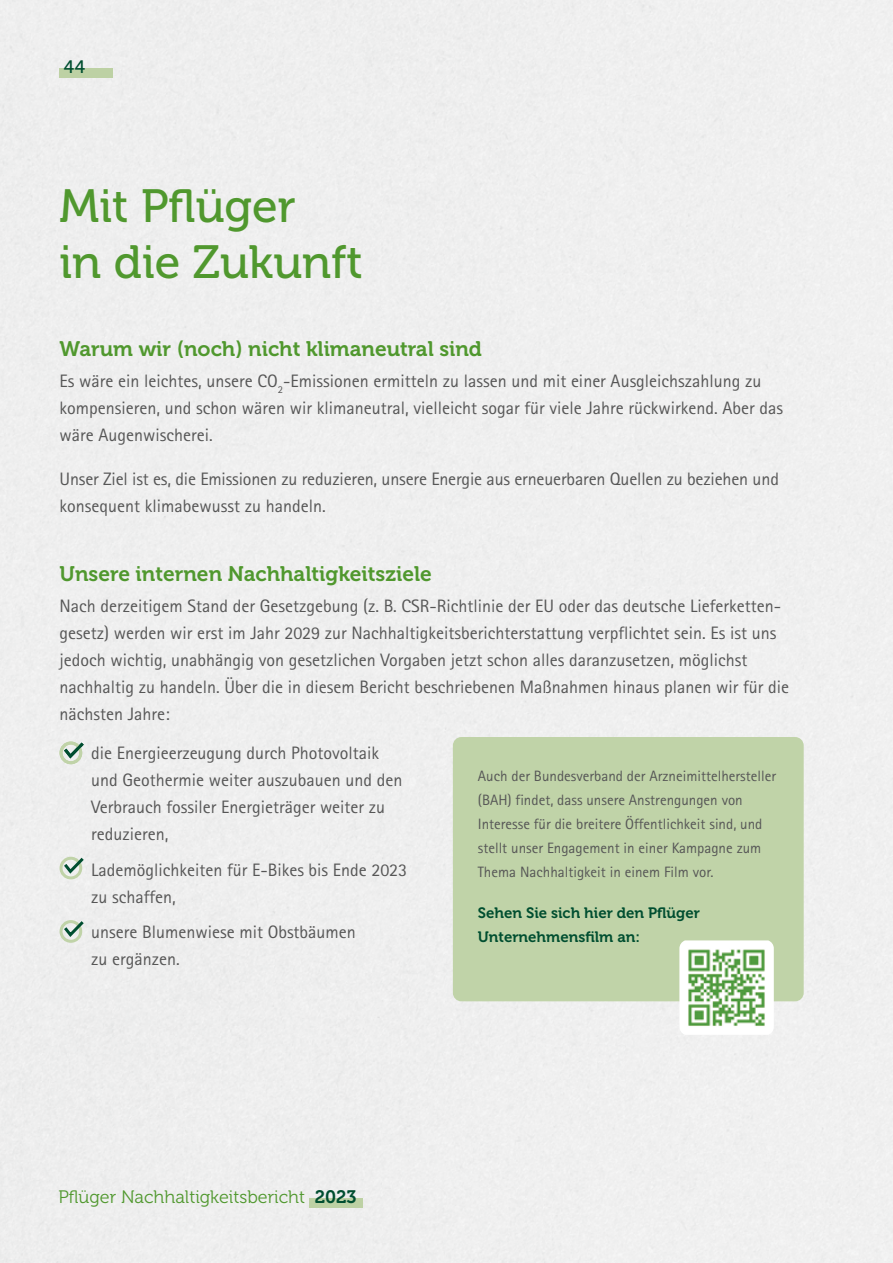
<style>
.page{position:relative;width:893px;height:1263px;background:#fff}
.page>*{position:absolute;margin:0;border:0;box-sizing:border-box;transform-origin:0 0}
.t1{font:46.5px/55.8px "Museo 500";color:#50982e}
.t2{font:21px "Museo 700";color:#50982e}
.t3{font:18px/27px "Rotis Sans Serif";color:#565656}
.t4{font:18px "Museo 300";color:#50982e}
.t5{font:18px "Museo 500";color:#004e30}
.t6{font:15px/24px "Rotis Sans Serif";color:#565656}
.t7{font:15px/24px "Museo 700";color:#004e30}
.s1{font-family:"Museo 700";color:#004e30}
</style>
<div class="page">
<div style="left:60px;top:68px;width:53px;height:9px;background:#bdd1a4"></div>
<div style="left:310px;top:1198px;width:53px;height:10px;background:#bdd1a4"></div>
<div style="left:453px;top:737px;width:351px;height:264px;background:#c0d3a8;border-radius:9px"></div>
<img style="left:679px;top:940px;width:95px;height:95px">
<div style="left:60px;top:741px;width:22px;height:23px;border:3px solid #c0d3a8;border-radius:50%"></div>
<svg style="left:61px;top:739px;width:26px;height:22px"></svg>
<div style="left:60px;top:857px;width:22px;height:22px;border:3px solid #c0d3a8;border-radius:50%"></div>
<svg style="left:61px;top:854px;width:26px;height:22px"></svg>
<div style="left:60px;top:920px;width:22px;height:23px;border:3px solid #c0d3a8;border-radius:50%"></div>
<svg style="left:61px;top:918px;width:26px;height:21px"></svg>
<p class="t5" style="left:64px;top:57px;width:23px">44</p>
<h1 class="t1" style="left:60px;top:179px;width:305px">Mit Pflüger<br>in die Zukunft</h1>
<p class="t2" style="left:60px;top:337px;width:424px">Warum wir (noch) nicht klimaneutral sind</p>
<p class="t3" style="left:60px;top:367px;width:725px">Es wäre ein leichtes, unsere CO<sub>2</sub>-Emissionen ermitteln zu lassen und mit einer Ausgleichszahlung zu kompensieren, und schon wären wir klimaneutral, vielleicht sogar für viele Jahre rückwirkend. Aber das wäre Augenwischerei.</p>
<p class="t3" style="left:60px;top:465px;width:721px">Unser Ziel ist es, die Emissionen zu reduzieren, unsere Energie aus erneuerbaren Quellen zu beziehen und konsequent klimabewusst zu handeln.</p>
<p class="t2" style="left:60px;top:562px;width:374px">Unsere internen Nachhaltigkeitsziele</p>
<p class="t3" style="left:60px;top:593px;width:731px">Nach derzeitigem Stand der Gesetzgebung (z. B. CSR-Richtlinie der EU oder das deutsche Lieferketten&shy;gesetz) werden wir erst im Jahr 2029 zur Nachhaltigkeitsberichterstattung verpflichtet sein. Es ist uns jedoch wichtig, unabhängig von gesetzlichen Vorgaben jetzt schon alles daranzusetzen, möglichst nachhaltig zu handeln. Über die in diesem Bericht beschriebenen Maßnahmen hinaus planen wir für die nächsten Jahre:</p>
<p class="t3" style="left:91px;top:740px;width:313px">die Energieerzeugung durch Photovoltaik und Geothermie weiter auszubauen und den Verbrauch fossiler Energieträger weiter zu reduzieren,</p>
<p class="t3" style="left:91px;top:856px;width:318px">Lademöglichkeiten für E-Bikes bis Ende 2023 zu schaffen,</p>
<p class="t3" style="left:91px;top:919px;width:266px">unsere Blumenwiese mit Obstbäumen zu ergänzen.</p>
<p class="t6" style="left:478px;top:764px;width:300px">Auch der Bundesverband der Arzneimittelhersteller (BAH) findet, dass unsere Anstrengungen von Interesse für die breitere Öffentlichkeit sind, und stellt unser Engagement in einer Kampagne zum Thema Nachhaltigkeit in einem Film vor.</p>
<p class="t7" style="left:478px;top:901px;width:224px">Sehen Sie sich hier den Pflüger<br>Unternehmensfilm an:</p>
<p class="t4" style="left:58px;top:1187px;width:300px">Pflüger Nachhaltigkeitsbericht <span class="s1">2023</span></p>
</div>
